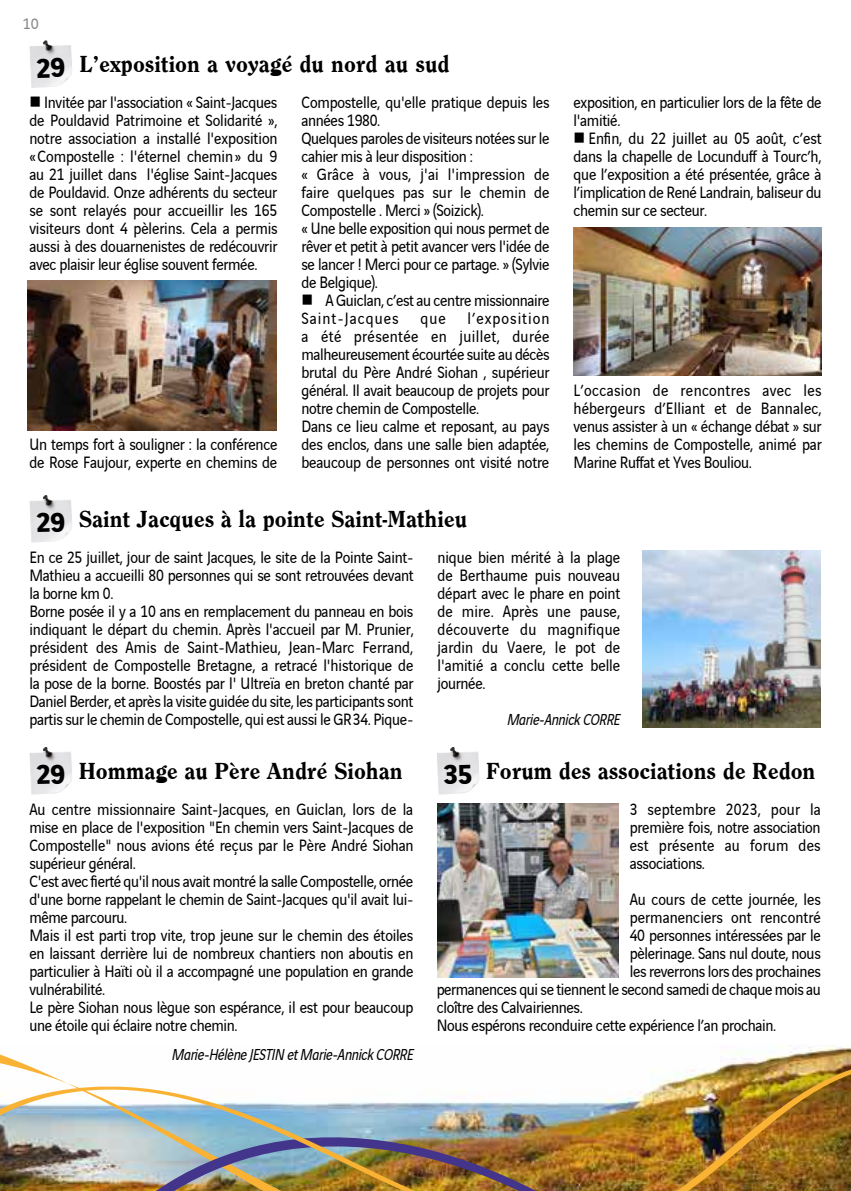
<style>
.page{position:relative;width:851px;height:1191px;background:#fff}
.page>*{position:absolute;margin:0;border:0;box-sizing:border-box;transform-origin:0 0}
.t1{font:800 24px "Clearface";color:#000}
.t2{font:17.4px/18px "Vinci Sans";letter-spacing:-.02em;color:#000;scale:.9 1}
.t3{font:17.4px "Vinci Sans";letter-spacing:.005em;color:#000;scale:.9 1}
.t4{font:italic 17.2px "Vinci Sans";letter-spacing:-.02em;color:#000;scale:.9 1}
.t5{font:16px "Vinci Sans";color:#878787}
</style>
<div class="page">
<img style="left:0;top:1046px;width:850px;height:145px">
<img style="left:29px;top:40px;width:43px;height:48px">
<img style="left:437px;top:747px;width:42px;height:47px">
<img style="left:29px;top:747px;width:43px;height:47px">
<img style="left:28px;top:281px;width:248px;height:149px">
<img style="left:573px;top:228px;width:248px;height:147px">
<img style="left:437px;top:804px;width:181px;height:173px">
<img style="left:29px;top:495px;width:43px;height:47px">
<img style="left:643px;top:551px;width:177px;height:176px">
<svg style="left:37px;top:58px;width:28px;height:20px"></svg>
<svg style="left:444px;top:765px;width:27px;height:19px"></svg>
<svg style="left:37px;top:764px;width:28px;height:20px"></svg>
<svg style="left:37px;top:512px;width:28px;height:20px"></svg>
<p class="t5" style="left:23px;top:12px;width:17px">10</p>
<h1 class="t1" style="left:80px;top:50px;width:371px">L’exposition a voyagé du nord au sud</h1>
<p class="t2" style="left:29px;top:92px;width:277px;text-align:justify">■ Invitée par l'association « Saint-Jacques de Pouldavid Patrimoine et Solidarité », notre association a installé l'exposition «Compostelle : l'éternel chemin» du 9 au 21 juillet dans l'église Saint-Jacques de Pouldavid. Onze adhérents du secteur se sont relayés pour accueillir les 165 visiteurs dont 4 pèlerins. Cela a permis aussi à des douarnenistes de redécouvrir avec plaisir leur église souvent fermée.</p>
<p class="t2" style="left:301px;top:92px;width:277px">Compostelle, qu'elle pratique depuis les années 1980.<br>Quelques paroles de visiteurs notées sur le cahier mis à leur disposition :<br>« Grâce à vous, j'ai l'impression de faire quelques pas sur le chemin de Compostelle . Merci » (Soizick).<br>« Une belle exposition qui nous permet de rêver et petit à petit avancer vers l'idée de se lancer ! Merci pour ce partage. » (Sylvie de Belgique).</p>
<p class="t2" style="left:301px;top:290px;width:277px">■ A Guiclan, c’est au centre missionnaire<br>Saint-Jacques</p>
<p class="t2" style="left:301px;top:307px;width:277px;text-indent:166px">l’exposition a été présentée en juillet, durée malheureusement écourtée suite au décès brutal du Père André Siohan , supérieur général. Il avait beaucoup de projets pour notre chemin de Compostelle.<br>Dans ce lieu calme et reposant, au pays des enclos, dans une salle bien adaptée, beaucoup de personnes ont visité notre</p>
<p class="t2" style="left:420px;top:307px;width:30px">que</p>
<p class="t2" style="left:29px;top:434px;width:277px">Un temps fort à souligner : la conférence de Rose Faujour, experte en chemins de</p>
<p class="t2" style="left:573px;top:91px;width:277px">exposition, en particulier lors de la fête de l'amitié.</p>
<p class="t2" style="left:573px;top:127px;width:277px;text-align:justify">■ Enfin, du 22 juillet au 05 août, c’est dans la chapelle de Locunduff à Tourc’h, que l’exposition a été présentée, grâce à l’implication de René Landrain, baliseur du chemin sur ce secteur.</p>
<p class="t2" style="left:573px;top:379px;width:277px;text-align:justify">L’occasion de rencontres avec les hébergeurs d’Elliant et de Bannalec, venus assister à un « échange débat » sur les chemins de Compostelle, animé par Marine Ruffat et Yves Bouliou.</p>
<h1 class="t1" style="left:79px;top:504px;width:389px">Saint Jacques à la pointe Saint-Mathieu</h1>
<p class="t2" style="left:29px;top:546px;width:428px">En ce 25 juillet, jour de saint Jacques, le site de la Pointe Saint-Mathieu a accueilli 80 personnes qui se sont retrouvées devant la borne km 0.<br>Borne posée il y a 10 ans en remplacement du panneau en bois indiquant le départ du chemin. Après l'accueil par M. Prunier, président des Amis de Saint-Mathieu, Jean-Marc Ferrand, président de Compostelle Bretagne, a retracé l'historique de la pose de la borne. Boostés par l' Ultreïa en breton chanté par Daniel Berder, et après la visite guidée du site, les participants sont partis sur le chemin de Compostelle, qui est aussi le GR34. Pique-</p>
<p class="t2" style="left:437px;top:546px;width:205px;text-align:justify">nique bien mérité à la plage de Berthaume puis nouveau départ avec le phare en point de mire. Après une pause, découverte du magnifique jardin du Vaere, le pot de l'amitié a conclu cette belle journée.</p>
<p class="t4" style="left:507px;top:706px;width:127px">Marie-Annick CORRE</p>
<h1 class="t1" style="left:79px;top:756px;width:325px">Hommage au Père André Siohan</h1>
<p class="t2" style="left:29px;top:798px;width:428px">Au centre missionnaire Saint-Jacques, en Guiclan, lors de la mise en place de l'exposition "En chemin vers Saint-Jacques de Compostelle" nous avions été reçus par le Père André Siohan supérieur général.<br>C'est avec fierté qu'il nous avait montré la salle Compostelle, ornée d'une borne rappelant le chemin de Saint-Jacques qu'il avait lui&shy;même parcouru.<br>Mais il est parti trop vite, trop jeune sur le chemin des étoiles en laissant derrière lui de nombreux chantiers non aboutis en particulier à Haïti où il a accompagné une population en grande vulnérabilité.<br>Le père Siohan nous lègue son espérance, il est pour beaucoup une étoile qui éclaire notre chemin.</p>
<p class="t4" style="left:172px;top:1041px;width:270px">Marie-Hélène JESTIN et Marie-Annick CORRE</p>
<h1 class="t1" style="left:486px;top:756px;width:330px">Forum des associations de Redon</h1>
<p class="t2" style="left:629px;top:798px;width:214px;text-align:justify">3 septembre 2023, pour la première fois, notre association est présente au forum des associations.</p>
<p class="t2" style="left:629px;top:888px;width:214px">Au cours de cette journée, les</p>
<p class="t3" style="left:629px;top:904px;width:214px">permanenciers ont rencontré</p>
<p class="t2" style="left:629px;top:924px;width:214px">40 personnes intéressées par le</p>
<p class="t2" style="left:629px;top:942px;width:214px">pèlerinage. Sans nul doute, nous</p>
<p class="t2" style="left:629px;top:960px;width:214px">les reverrons lors des prochaines</p>
<p class="t2" style="left:436px;top:978px;width:428px">permanences qui se tiennent le second samedi de chaque mois au</p>
<p class="t2" style="left:436px;top:996px;width:164px">cloître des Calvairiennes.</p>
<p class="t2" style="left:436px;top:1014px;width:379px">Nous espérons reconduire cette expérience l’an prochain.</p>
</div>
